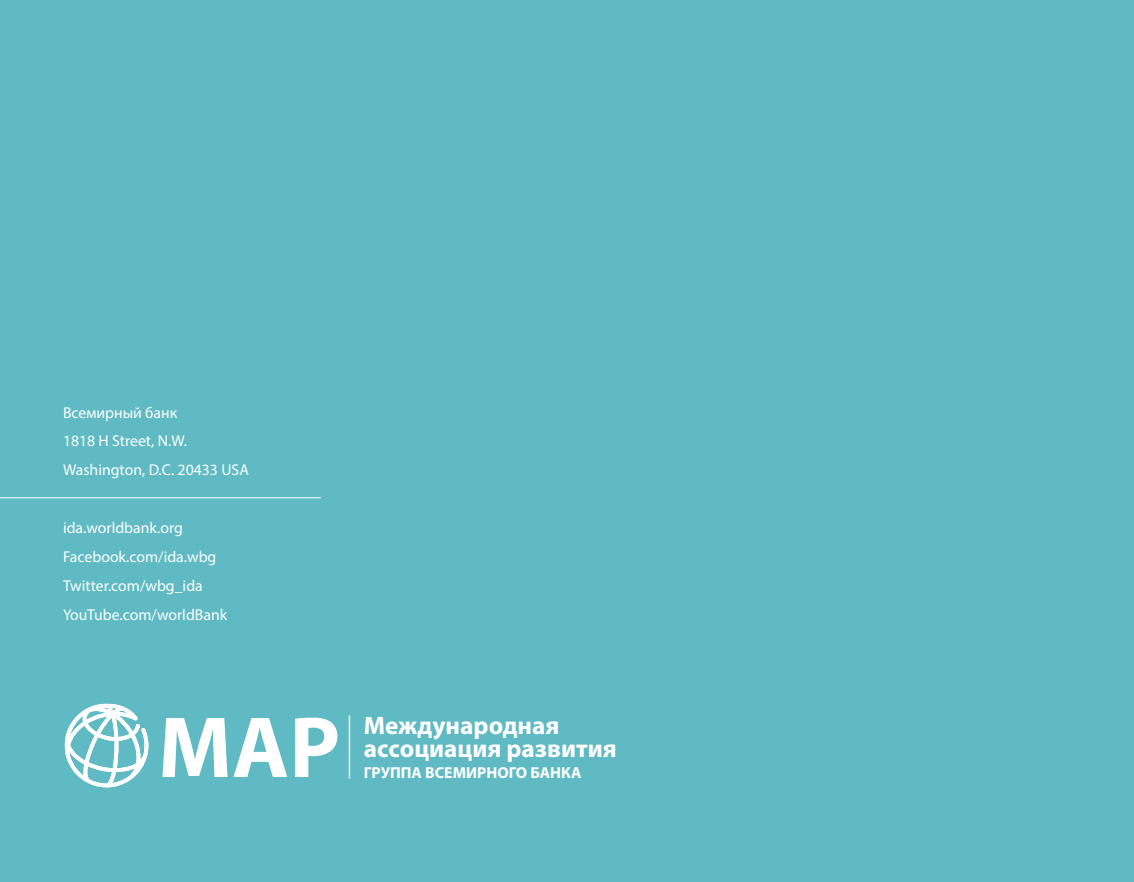
<style>
.page{position:relative;width:1134px;height:882px;background:#5fbac3}
.page>*{position:absolute;margin:0;border:0;box-sizing:border-box;transform-origin:0 0}
.t1{font:700 87.5px "Myriad Pro";color:#fff}
.t2{font:700 25.2px/22.9px "Myriad Pro";color:#fff}
.t3{font:700 15.92px "Myriad Pro";color:#fff}
.t4{font:15.75px/28.9px "Myriad Pro";color:#fff}
</style>
<div class="page">
<hr style="left:0;top:497px;width:321px;height:1px;background:#fff">
<hr style="left:349px;top:715px;width:1px;height:64px;background:#fff">
<svg style="left:65px;top:704px;width:83px;height:83px"></svg>
<p class="t4" style="left:63px;top:398px;width:187px">Всемирный банк<br>1818 H Street, N.W.<br>Washington, D.C. 20433 USA</p>
<p class="t4" style="left:63px;top:513px;width:166px">ida.worldbank.org<br>Facebook.com/ida.wbg<br>Twitter.com/wbg_ida<br>YouTube.com/worldBank</p>
<h1 class="t1" style="left:158px;top:690px;width:184px">МАР</h1>
<h2 class="t2" style="left:364px;top:713px;width:255px">Международная ассоциация развития</h2>
<p class="t3" style="left:364px;top:763px;width:219px">ГРУППА ВСЕМИРНОГО БАНКА</p>
</div>
